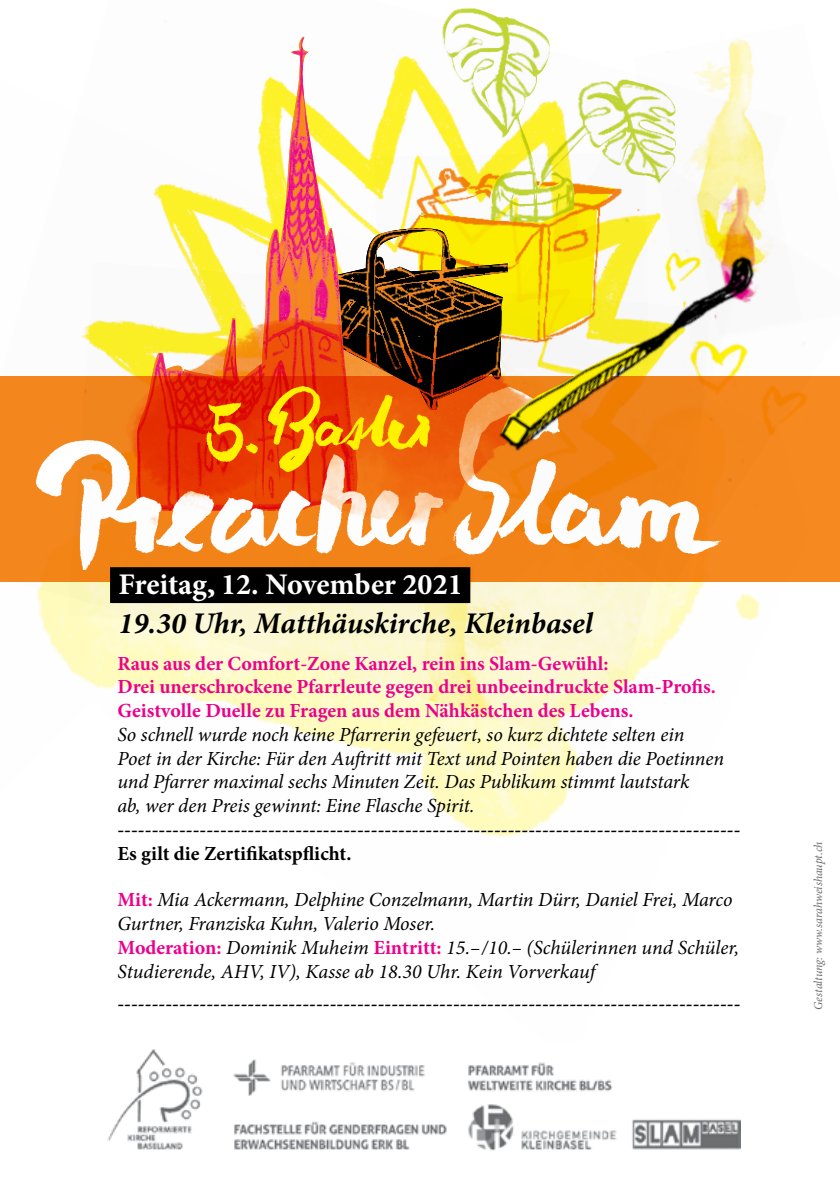
<style>
.page{position:relative;width:840px;height:1191px;background:#fff}
.page>*{position:absolute;margin:0;border:0;box-sizing:border-box;transform-origin:0 0}
.t1{font:italic 700 30px "Minion Pro";color:#000}
.t2{font:700 30px "Minion Pro";letter-spacing:-.005em;color:#fff}
.t3{font:italic 20px/23.8px "Minion Pro";letter-spacing:-.005em;color:#000}
.t4{font:700 20px/23.8px "Minion Pro";color:#000}
.t5{font:700 20px/23.8px "Minion Pro";color:#ec008c}
.t6{font:italic 12px "Minion Pro";letter-spacing:-.01em;color:#6d6e71}
.s1{font-weight:700;font-style:normal;color:#ec008c}
</style>
<div class="page">
<img style="left:370px;top:750px;width:210px;height:87px">
<img style="left:0;top:8px;width:760px;height:742px">
<img style="left:108px;top:1049px;width:632px;height:102px">
<svg style="left:122px;top:37px;width:241px;height:225px"></svg>
<img style="left:134px;top:37px;width:225px;height:225px">
<div style="left:0;top:376px;width:839px;height:205px;background:#f6891f"></div>
<img style="left:35px;top:443px;width:33px;height:54px">
<img style="left:68px;top:262px;width:641px;height:398px">
<img style="left:253px;top:377px;width:172px;height:101px">
<div style="left:111px;top:568px;width:358px;height:34px;background:#000"></div>
<div style="left:110px;top:567px;width:360px;height:36px;border:2px solid #000"></div>
<img style="left:198px;top:397px;width:75px;height:96px">
<svg style="left:332px;top:177px;width:93px;height:268px"></svg>
<img style="left:632px;top:23px;width:128px;height:111px">
<img style="left:425px;top:134px;width:414px;height:454px">
<h1 class="t2" style="left:118px;top:563px;width:345px">Freitag, 12. November 2021</h1>
<h1 class="t1" style="left:118px;top:602px;width:475px">19.30 Uhr, Matthäuskirche, Kleinbasel</h1>
<p class="t5" style="left:117px;top:651px;width:599px">Raus aus der Comfort-Zone Kanzel, rein ins Slam-Gewühl:<br>Drei unerschrockene Pfarrleute gegen drei unbeeindruckte Slam-Profis.<br>Geistvolle Duelle zu Fragen aus dem Nähkästchen des Lebens.</p>
<p class="t3" style="left:117px;top:722px;width:607px">So schnell wurde noch keine Pfarrerin gefeuert, so kurz dichtete selten ein<br>Poet in der Kirche: Für den Auftritt mit Text und Pointen haben die Poetinnen und Pfarrer maximal sechs Minuten Zeit. Das Publikum stimmt lautstark<br>ab, wer den Preis gewinnt: Eine Flasche Spirit.</p>
<p class="t4" style="left:117px;top:817px;width:624px">-------------------------------------------------------------------------------------------<br>Es gilt die Zertifikatspflicht.</p>
<p class="t3" style="left:117px;top:887px;width:623px"><span class="s1">Mit:</span> Mia Ackermann, Delphine Conzelmann, Martin Dürr, Daniel Frei, Marco Gurtner, Franziska Kuhn, Valerio Moser.<br><span class="s1">Moderation:</span> Dominik Muheim <span class="s1">Eintritt:</span> 15.–/10.– (Schülerinnen und Schüler, Studierende, AHV, IV), Kasse ab 18.30 Uhr. Kein Vorverkauf</p>
<p class="t4" style="left:117px;top:991px;width:624px">-------------------------------------------------------------------------------------------</p>
<p class="t6" style="left:809px;top:1010px;width:170px;rotate:-90deg">Gestaltung: www.sarahweishaupt.ch</p>
</div>
